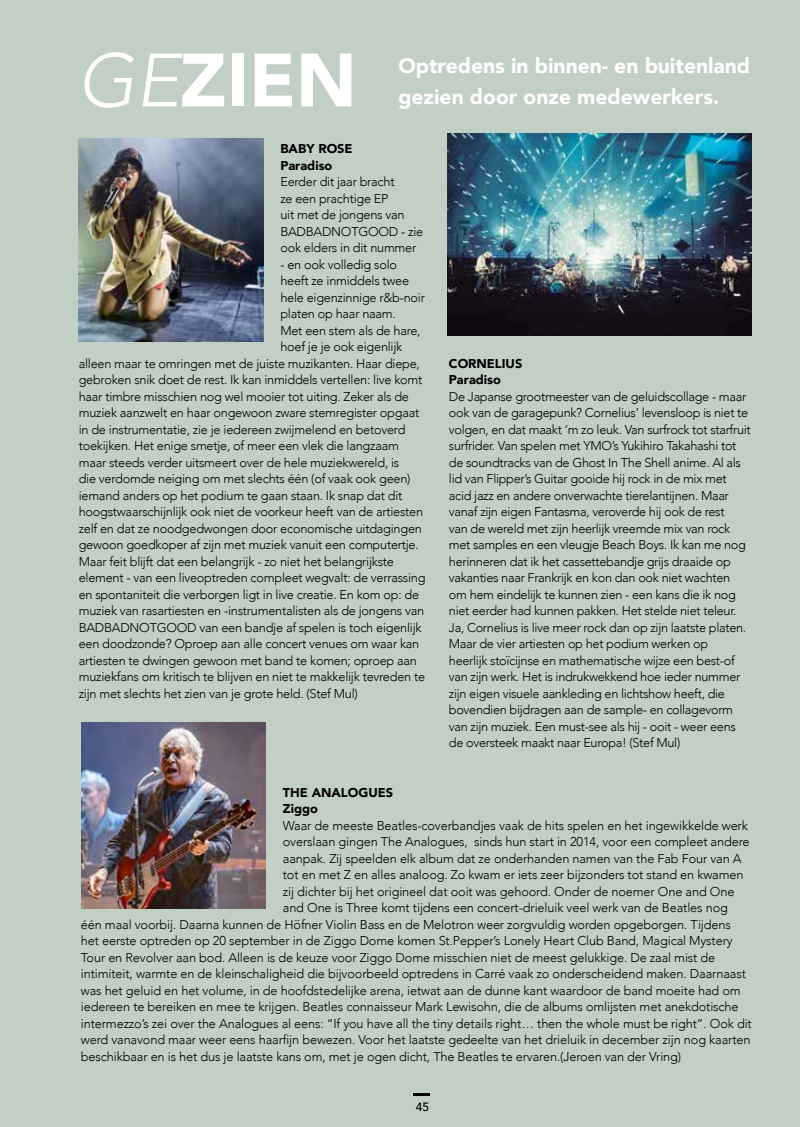
<style>
.page{position:relative;width:800px;height:1127px;background:#fff}
.page>*{position:absolute;margin:0;border:0;box-sizing:border-box;transform-origin:0 0}
.t1{font:900 74.7px "Avenir";color:#fff}
.t2{font:900 21px/31.5px "Avenir";color:#fff}
.t3{font:300 12.75px/16.5px "Avenir";letter-spacing:-.02em;color:#000}
.t4{font:900 12.75px/16.5px "Avenir";color:#000}
.t5{font:500 12px "Avenir";color:#000}
.s1{font-weight:300;font-style:italic}
</style>
<div class="page">
<div style="left:1px;top:0;width:798px;height:1127px;background:#c1cfc5"></div>
<img style="left:79px;top:138px;width:184px;height:203px">
<img style="left:447px;top:133px;width:304px;height:203px">
<img style="left:81px;top:722px;width:185px;height:187px">
<svg style="left:413px;top:1093px;width:17px;height:2px"></svg>
<h1 class="t1" style="left:77px;top:16px;width:281px"><span class="s1">GE</span>ZIEN</h1>
<h2 class="t2" style="left:398px;top:49px;width:353px">Optredens in binnen- en buitenland gezien door onze medewerkers.</h2>
<p class="t4" style="left:280px;top:140px;width:74px">BABY ROSE<br>Paradiso</p>
<p class="t3" style="left:280px;top:174px;width:144px">Eerder dit jaar bracht<br>ze een prachtige EP<br>uit met de jongens van<br>BADBADNOTGOOD - zie ook elders in dit nummer</p>
<p class="t3" style="left:280px;top:256px;width:118px">- en ook volledig solo</p>
<p class="t3" style="left:280px;top:273px;width:130px">heeft ze inmiddels twee</p>
<p class="t3" style="left:280px;top:289px;width:146px">hele eigenzinnige r&amp;b-noir</p>
<p class="t3" style="left:280px;top:306px;width:117px">platen op haar naam.</p>
<p class="t3" style="left:280px;top:322px;width:142px">Met een stem als de hare,</p>
<p class="t3" style="left:280px;top:339px;width:123px">hoef je je ook eigenlijk</p>
<p class="t3" style="left:79px;top:355px;width:342px">alleen maar te omringen met de juiste muzikanten. Haar diepe,</p>
<p class="t3" style="left:79px;top:372px;width:345px">gebroken snik doet de rest. Ik kan inmiddels vertellen: live komt</p>
<p class="t3" style="left:79px;top:388px;width:332px">haar timbre misschien nog wel mooier tot uiting. Zeker als de</p>
<p class="t3" style="left:79px;top:405px;width:342px">muziek aanzwelt en haar ongewoon zware stemregister opgaat</p>
<p class="t3" style="left:79px;top:421px;width:328px">in de instrumentatie, zie je iedereen zwijmelend en betoverd</p>
<p class="t3" style="left:79px;top:438px;width:321px">toekijken. Het enige smetje, of meer een vlek die langzaam</p>
<p class="t3" style="left:79px;top:454px;width:322px">maar steeds verder uitsmeert over de hele muziekwereld, is</p>
<p class="t3" style="left:79px;top:471px;width:333px">die verdomde neiging om met slechts één (of vaak ook geen)</p>
<p class="t3" style="left:79px;top:487px;width:325px">iemand anders op het podium te gaan staan. Ik snap dat dit</p>
<p class="t3" style="left:79px;top:504px;width:346px">hoogstwaarschijnlijk ook niet de voorkeur heeft van de artiesten</p>
<p class="t3" style="left:79px;top:520px;width:344px">zelf en dat ze noodgedwongen door economische uitdagingen</p>
<p class="t3" style="left:79px;top:537px;width:341px">gewoon goedkoper af zijn met muziek vanuit een computertje.</p>
<p class="t3" style="left:79px;top:553px;width:317px">Maar feit blijft dat een belangrijk - zo niet het belangrijkste</p>
<p class="t3" style="left:79px;top:570px;width:348px">element - van een liveoptreden compleet wegvalt: de verrassing</p>
<p class="t3" style="left:79px;top:586px;width:342px">en spontaniteit die verborgen ligt in live creatie. En kom op: de</p>
<p class="t3" style="left:79px;top:603px;width:347px">muziek van rasartiesten en -instrumentalisten als de jongens van</p>
<p class="t3" style="left:79px;top:619px;width:344px">BADBADNOTGOOD van een bandje af spelen is toch eigenlijk</p>
<p class="t3" style="left:79px;top:636px;width:342px">een doodzonde? Oproep aan alle concert venues om waar kan</p>
<p class="t3" style="left:79px;top:652px;width:340px">artiesten te dwingen gewoon met band te komen; oproep aan</p>
<p class="t3" style="left:79px;top:669px;width:348px">muziekfans om kritisch te blijven en niet te makkelijk tevreden te</p>
<p class="t3" style="left:79px;top:685px;width:280px">zijn met slechts het zien van je grote held. (Stef Mul)</p>
<p class="t4" style="left:449px;top:355px;width:75px">CORNELIUS<br>Paradiso</p>
<p class="t3" style="left:449px;top:388px;width:303px">De Japanse grootmeester van de geluidscollage - maar ook van de garagepunk? Cornelius’ levensloop is niet te volgen, en dat maakt ‘m zo leuk. Van surfrock tot starfruit surfrider. Van spelen met YMO’s Yukihiro Takahashi tot de soundtracks van de Ghost In The Shell anime. Al als lid van Flipper’s Guitar gooide hij rock in de mix met acid jazz en andere onverwachte tierelantijnen. Maar vanaf zijn eigen Fantasma, veroverde hij ook de rest<br>van de wereld met zijn heerlijk vreemde mix van rock met samples en een vleugje Beach Boys. Ik kan me nog herinneren dat ik het cassettebandje grijs draaide op vakanties naar Frankrijk en kon dan ook niet wachten om hem eindelijk te kunnen zien - een kans die ik nog niet eerder had kunnen pakken. Het stelde niet teleur.<br>Ja, Cornelius is live meer rock dan op zijn laatste platen.<br>Maar de vier artiesten op het podium werken op<br>heerlijk stoïcijnse en mathematische wijze een best-of van zijn werk. Het is indrukwekkend hoe ieder nummer zijn eigen visuele aankleding en lichtshow heeft, die bovendien bijdragen aan de sample- en collagevorm van zijn muziek. Een must-see als hij - ooit - weer eens de oversteek maakt naar Europa! (Stef Mul)</p>
<p class="t4" style="left:283px;top:784px;width:112px">THE ANALOGUES<br>Ziggo</p>
<p class="t3" style="left:283px;top:817px;width:466px">Waar de meeste Beatles-coverbandjes vaak de hits spelen en het ingewikkelde werk</p>
<p class="t3" style="left:283px;top:834px;width:468px">overslaan gingen The Analogues, sinds hun start in 2014, voor een compleet andere</p>
<p class="t3" style="left:283px;top:850px;width:460px">aanpak. Zij speelden elk album dat ze onderhanden namen van the Fab Four van A</p>
<p class="t3" style="left:283px;top:867px;width:462px">tot en met Z en alles analoog. Zo kwam er iets zeer bijzonders tot stand en kwamen</p>
<p class="t3" style="left:283px;top:883px;width:453px">zij dichter bij het origineel dat ooit was gehoord. Onder de noemer One and One</p>
<p class="t3" style="left:283px;top:900px;width:446px">and One is Three komt tijdens een concert-drieluik veel werk van de Beatles nog</p>
<p class="t3" style="left:81px;top:916px;width:651px">één maal voorbij. Daarna kunnen de Höfner Violin Bass en de Melotron weer zorgvuldig worden opgeborgen. Tijdens</p>
<p class="t3" style="left:81px;top:933px;width:653px">het eerste optreden op 20 september in de Ziggo Dome komen St.Pepper’s Lonely Heart Club Band, Magical Mystery</p>
<p class="t3" style="left:81px;top:949px;width:636px">Tour en Revolver aan bod. Alleen is de keuze voor Ziggo Dome misschien niet de meest gelukkige. De zaal mist de</p>
<p class="t3" style="left:81px;top:966px;width:666px">intimiteit, warmte en de kleinschaligheid die bijvoorbeeld optredens in Carré vaak zo onderscheidend maken. Daarnaast</p>
<p class="t3" style="left:81px;top:982px;width:661px">was het geluid en het volume, in de hoofdstedelijke arena, ietwat aan de dunne kant waardoor de band moeite had om</p>
<p class="t3" style="left:81px;top:999px;width:659px">iedereen te bereiken en mee te krijgen. Beatles connaisseur Mark Lewisohn, die de albums omlijsten met anekdotische</p>
<p class="t3" style="left:81px;top:1015px;width:672px">intermezzo’s zei over the Analogues al eens: “If you have all the tiny details right… then the whole must be right”. Ook dit</p>
<p class="t3" style="left:81px;top:1032px;width:671px">werd vanavond maar weer eens haarfijn bewezen. Voor het laatste gedeelte van het drieluik in december zijn nog kaarten</p>
<p class="t3" style="left:81px;top:1048px;width:601px">beschikbaar en is het dus je laatste kans om, met je ogen dicht, The Beatles te ervaren.(Jeroen van der Vring)</p>
<p class="t5" style="left:416px;top:1096px;width:15px">45</p>
</div>
